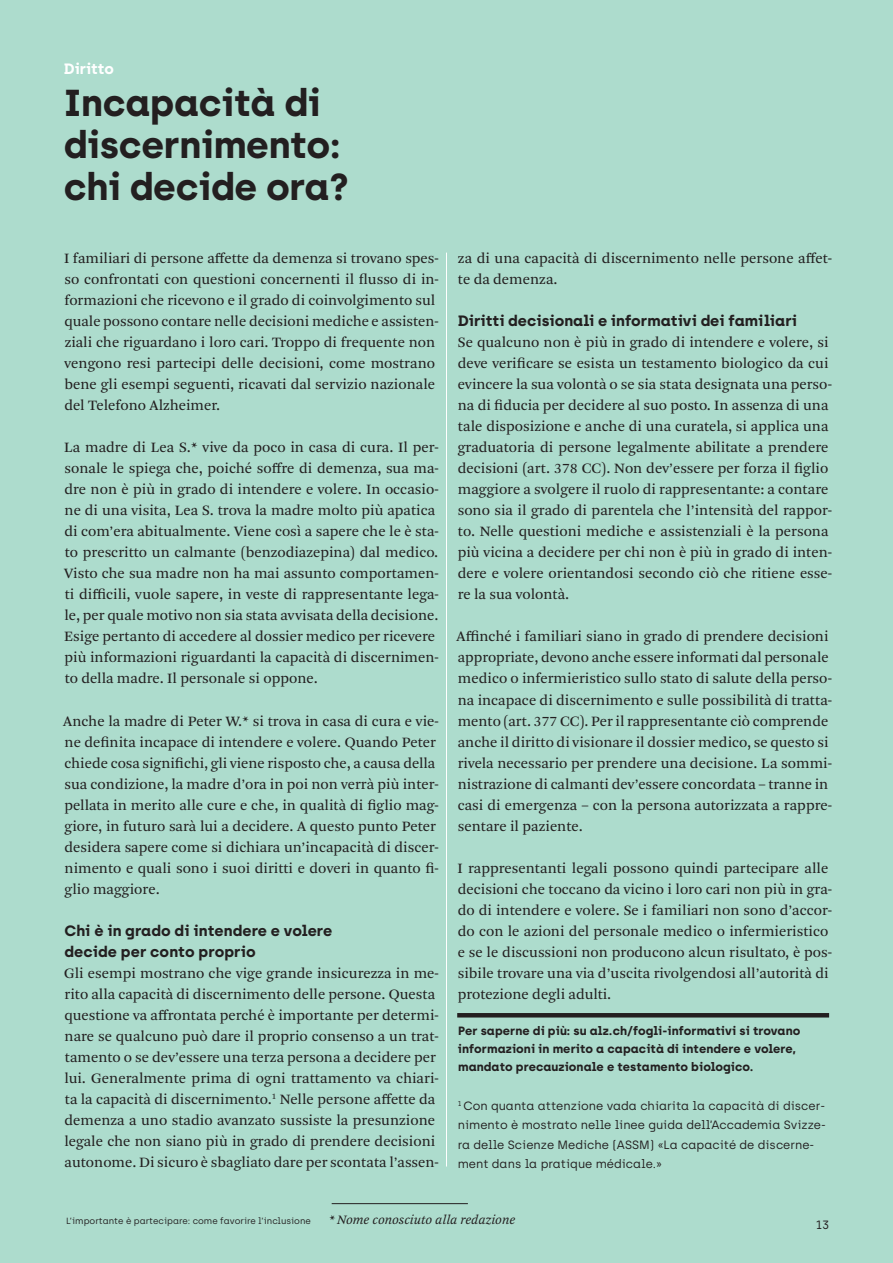
<style>
.page{position:relative;width:893px;height:1263px;background:#addccd}
.page>*{position:absolute;margin:0;border:0;box-sizing:border-box;transform-origin:0 0}
.Titel_mittel{font:700 37.5px/42px "Archia";letter-spacing:-.01em;color:#231f20}
.Copy_ohne_Einzug{font:15px/21px "Arnhem Pro Blond";color:#231f20}
.Copy_ohne_Einzug-2{font:700 15px "Archia";color:#231f20}
.Inhalt_Rubrik{font:700 15px "Archia";color:#fff}
.t1{font:italic 13.5px "Arnhem Pro Blond";color:#231f20}
.Pagina{font:12px/19.5px "Archia";color:#231f20}
.Bildlegende{font:700 12px/18px "Archia";letter-spacing:.005em;color:#231f20}
.t2{font:9px "Archia";color:#231f20}
</style>
<div class="page">
<hr style="left:457px;top:1013px;width:372px;height:4px;background:#231f20">
<hr style="left:446px;top:253px;width:1px;height:913px;background:#fff">
<hr style="left:332px;top:1203px;width:136px;height:1px;background:#231f20">
<p class="Inhalt_Rubrik" style="left:64px;top:60px;width:52px">Diritto</p>
<p class="Titel_mittel" style="left:64px;top:82px;width:287px">Incapacità di discernimento: chi decide ora?</p>
<p class="Copy_ohne_Einzug" style="left:64px;top:248px;width:376px">I familiari di persone affette da demenza si trovano spes&shy;so confrontati con questioni concernenti il flusso di in&shy;formazioni che ricevono e il grado di coinvolgimento sul quale possono contare nelle decisioni mediche e assisten&shy;ziali che riguardano i loro cari. Troppo di frequente non vengono resi partecipi delle decisioni, come mostrano bene gli esempi seguenti, ricavati dal servizio nazionale del Telefono Alzheimer.</p>
<p class="Copy_ohne_Einzug" style="left:64px;top:437px;width:376px">La madre di Lea S.* vive da poco in casa di cura. Il per&shy;sonale le spiega che, poiché soffre di demenza, sua ma&shy;dre non è più in grado di intendere e volere. In occasio&shy;ne di una visita, Lea S. trova la madre molto più apatica di com’era abitualmente. Viene così a sapere che le è sta&shy;to prescritto un calmante (benzodiazepina) dal medico.<br>Visto che sua madre non ha mai assunto comportamen&shy;ti difficili, vuole sapere, in veste di rappresentante lega&shy;le, per quale motivo non sia stata avvisata della decisione.<br>Esige pertanto di accedere al dossier medico per ricevere più informazioni riguardanti la capacità di discernimen&shy;to della madre. Il personale si oppone.</p>
<p class="Copy_ohne_Einzug" style="left:63px;top:710px;width:377px">Anche la madre di Peter W.* si trova in casa di cura e vie&shy;ne definita incapace di intendere e volere. Quando Peter chiede cosa significhi, gli viene risposto che, a causa della sua condizione, la madre d’ora in poi non verrà più inter&shy;pellata in merito alle cure e che, in qualità di figlio mag&shy;giore, in futuro sarà lui a decidere. A questo punto Peter desidera sapere come si dichiara un’incapacità di discer&shy;nimento e quali sono i suoi diritti e doveri in quanto fi&shy;glio maggiore.</p>
<p class="Copy_ohne_Einzug-2" style="left:64px;top:921px;width:270px">Chi è in grado di intendere e volere</p>
<p class="Copy_ohne_Einzug-2" style="left:64px;top:942px;width:193px">decide per conto proprio</p>
<p class="Copy_ohne_Einzug" style="left:64px;top:962px;width:376px">Gli esempi mostrano che vige grande insicurezza in me&shy;rito alla capacità di discernimento delle persone. Questa questione va affrontata perché è importante per determi&shy;nare se qualcuno può dare il proprio consenso a un trat&shy;tamento o se dev’essere una terza persona a decidere per lui. Generalmente prima di ogni trattamento va chiari&shy;ta la capacità di discernimento.<sup>1</sup> Nelle persone affette da demenza a uno stadio avanzato sussiste la presunzione legale che non siano più in grado di prendere decisioni autonome. Di sicuro è sbagliato dare per scontata l’assen-</p>
<p class="Copy_ohne_Einzug" style="left:458px;top:248px;width:376px">za di una capacità di discernimento nelle persone affet&shy;te da demenza.</p>
<p class="Copy_ohne_Einzug-2" style="left:458px;top:312px;width:341px">Diritti decisionali e informativi dei familiari</p>
<p class="Copy_ohne_Einzug" style="left:458px;top:332px;width:376px">Se qualcuno non è più in grado di intendere e volere, si deve verificare se esista un testamento biologico da cui evincere la sua volontà o se sia stata designata una perso&shy;na di fiducia per decidere al suo posto. In assenza di una tale disposizione e anche di una curatela, si applica una graduatoria di persone legalmente abilitate a prendere decisioni (art. 378 CC). Non dev’essere per forza il figlio maggiore a svolgere il ruolo di rappresentante: a contare sono sia il grado di parentela che l’intensità del rappor&shy;to. Nelle questioni mediche e assistenziali è la persona più vicina a decidere per chi non è più in grado di inten&shy;dere e volere orientandosi secondo ciò che ritiene esse&shy;re la sua volontà.</p>
<p class="Copy_ohne_Einzug" style="left:457px;top:626px;width:377px">Affinché i familiari siano in grado di prendere decisioni appropriate, devono anche essere informati dal personale medico o infermieristico sullo stato di salute della perso&shy;na incapace di discernimento e sulle possibilità di tratta&shy;mento (art. 377 CC). Per il rappresentante ciò comprende anche il diritto di visionare il dossier medico, se questo si rivela necessario per prendere una decisione. La sommi&shy;nistrazione di calmanti dev’essere concordata – tranne in casi di emergenza – con la persona autorizzata a rappre&shy;sentare il paziente.</p>
<p class="Copy_ohne_Einzug" style="left:457px;top:857px;width:376px">I rappresentanti legali possono quindi partecipare alle decisioni che toccano da vicino i loro cari non più in gra&shy;do di intendere e volere. Se i familiari non sono d’accor&shy;do con le azioni del personale medico o infermieristico e se le discussioni non producono alcun risultato, è pos&shy;sibile trovare una via d’uscita rivolgendosi all’autorità di protezione degli adulti.</p>
<p class="Bildlegende" style="left:458px;top:1021px;width:344px">Per saperne di più: su alz.ch/fogli-informativi si trovano informazioni in merito a capacità di intendere e volere, mandato precauzionale e testamento biologico.</p>
<p class="Pagina" style="left:458px;top:1095px;width:370px"><sup>1</sup> Con quanta attenzione vada chiarita la capacità di discer&shy;nimento è mostrato nelle linee guida dell’Accademia Svizze&shy;ra delle Scienze Mediche (ASSM) «La capacité de discerne&shy;ment dans la pratique médicale.»</p>
<p class="t2" style="left:66px;top:1215px;width:246px">L’importante è partecipare: come favorire l’inclusione</p>
<p class="t1" style="left:328px;top:1211px;width:188px">* Nome conosciuto alla redazione</p>
<p class="Pagina" style="left:816px;top:1215px;width:15px">13</p>
</div>
